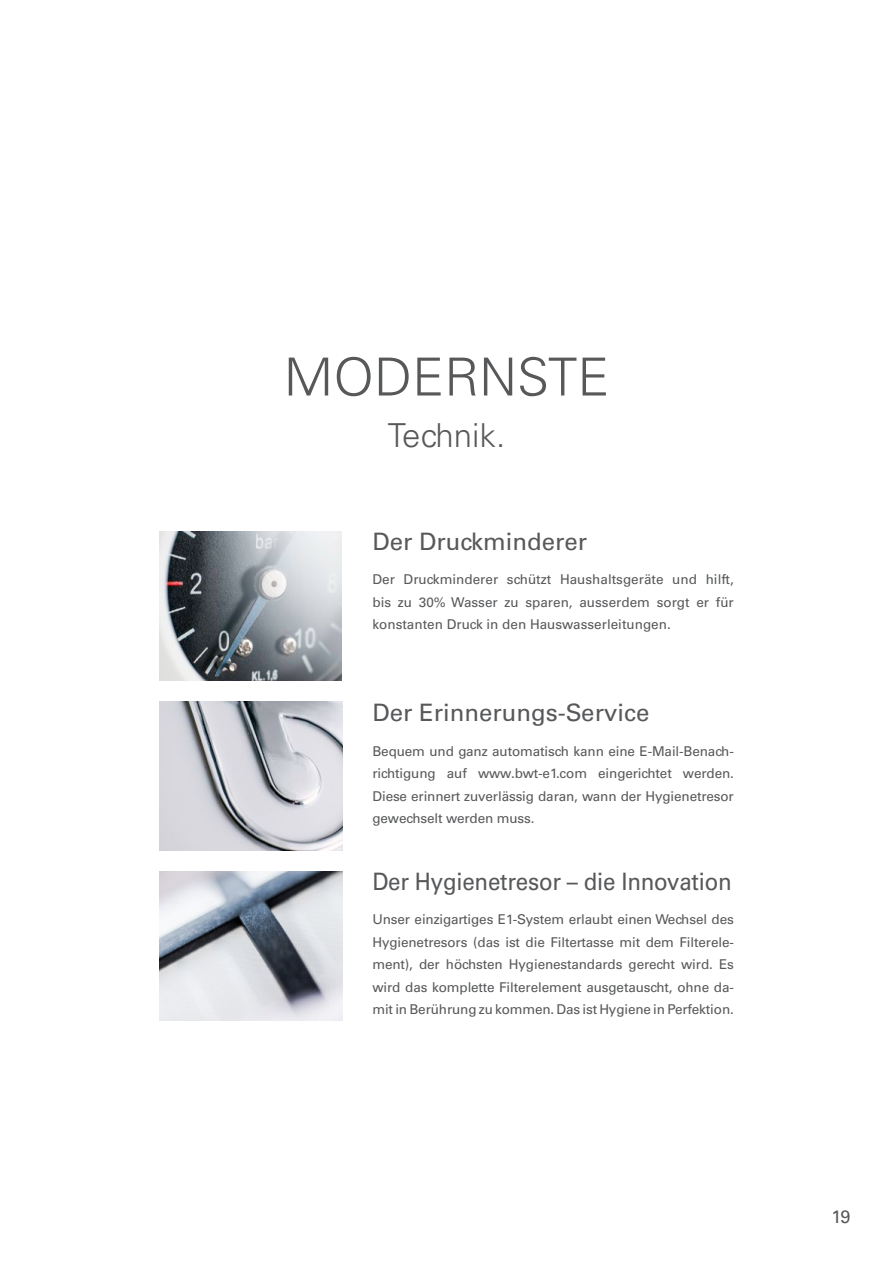
<style>
.page{position:relative;width:893px;height:1263px;background:#fff}
.page>*{position:absolute;margin:0;border:0;box-sizing:border-box;transform-origin:0 0}
.inhalt2{font:300 52.5px "Univers";color:#57585a}
.inhalt2-2{font:300 33px "Univers";color:#57585a}
.t1{font:24px "Univers";color:#57585a}
.t2{font:24px "Univers";color:#57585a;scale:.93 1}
.t3{font:18px "Univers";color:#57585a}
.t4{font:13.5px/22.5px "Univers";letter-spacing:-.01em;color:#57585a;text-align:justify}
</style>
<div class="page">
<img style="left:159px;top:531px;width:183px;height:149px">
<img style="left:160px;top:702px;width:183px;height:148px">
<img style="left:159px;top:872px;width:184px;height:148px">
<p class="inhalt2" style="left:284px;top:345px;width:327px">MODERNSTE</p>
<p class="inhalt2-2" style="left:388px;top:415px;width:119px">Technik.</p>
<p class="t1" style="left:372px;top:527px;width:216px">Der Druckminderer</p>
<p class="t4" style="left:372px;top:568px;width:363px">Der Druckminderer schützt Haushaltsgeräte und hilft, bis zu 30% Wasser zu sparen, ausserdem sorgt er für konstanten Druck in den Hauswasserleitungen.</p>
<p class="t1" style="left:372px;top:698px;width:278px">Der Erinnerungs-Service</p>
<p class="t4" style="left:372px;top:739px;width:363px">Bequem und ganz automatisch kann eine E-Mail-Benach&shy;richtigung auf www.bwt-e1.com eingerichtet werden.<br>Diese erinnert zuverlässig daran, wann der Hygienetresor gewechselt werden muss.</p>
<p class="t2" style="left:372px;top:867px;width:388px">Der Hygienetresor – die Innovation</p>
<p class="t4" style="left:372px;top:908px;width:363px">Unser einzigartiges E1-System erlaubt einen Wechsel des Hygienetresors (das ist die Filtertasse mit dem Filterele&shy;ment), der höchsten Hygienestandards gerecht wird. Es wird das komplette Filterelement ausgetauscht, ohne da&shy;mit in Berührung zu kommen. Das ist Hygiene in Perfektion.</p>
<h3 class="t3" style="left:831px;top:1206px;width:20px">19</h3>
</div>
